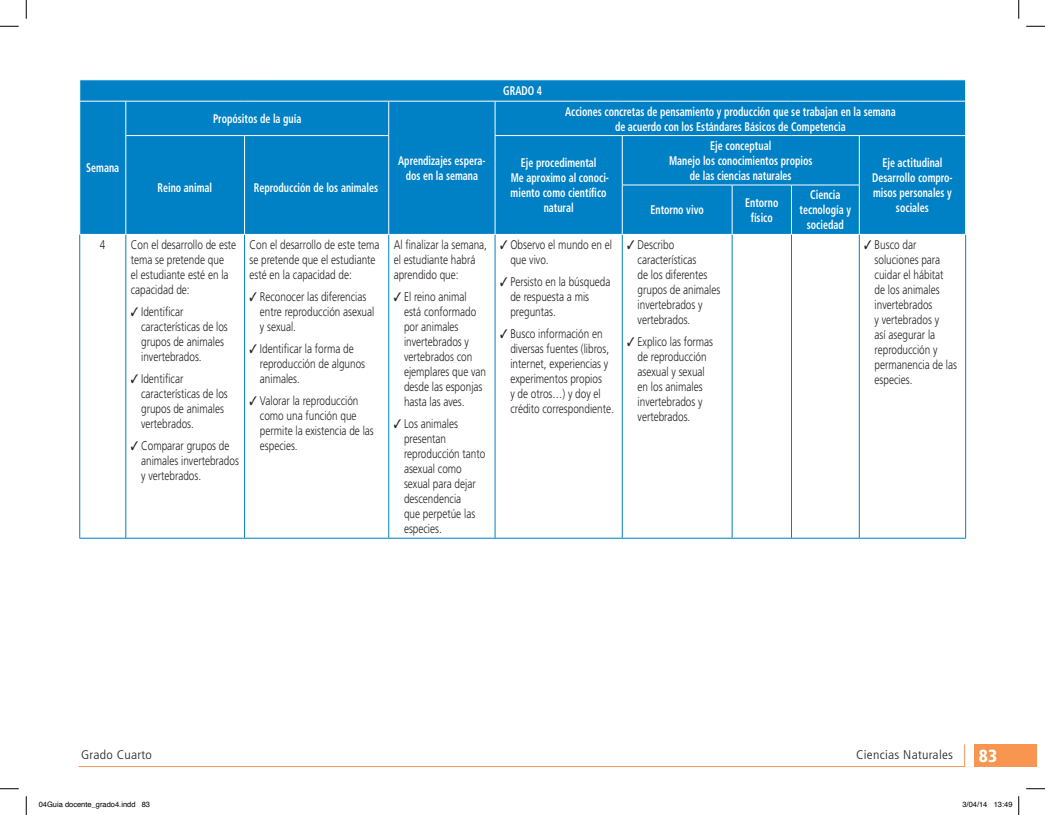
<style>
.page{position:relative;width:1045px;height:815px;background:#fff}
.page>*{position:absolute;margin:0;border:0;box-sizing:border-box;transform-origin:0 0}
.t1{font:900 condensed 17.5px "Frutiger LT Std";color:#fff}
.t2{font:300 12.5px/15px "Frutiger LT Std";color:#231f20;scale:.8 1}
.t3{font:700 condensed 12.5px/15px "Frutiger LT Std";color:#fff;text-align:center;scale:.8 1}
.t4{font:300 condensed 12.5px "Frutiger LT Std";letter-spacing:.02em;color:#231f20;scale:1.1 1}
.t5{font:7.5px "Helvetica";color:#000}
</style>
<div class="page">
<div style="left:974px;top:743px;width:62px;height:23px;background:#f79551"></div>
<svg style="left:78px;top:744px;width:887px;height:23px"></svg>
<div style="left:80px;top:80px;width:885px;height:154px;background:#0080c5"></div>
<svg style="left:79px;top:80px;width:1px;height:21px"></svg>
<svg style="left:965px;top:80px;width:1px;height:21px"></svg>
<hr style="left:79px;top:101px;width:47px;height:1px;background:#fff">
<hr style="left:126px;top:101px;width:118px;height:1px;background:#fff">
<hr style="left:125px;top:101px;width:1px;height:34px;background:#fff">
<hr style="left:244px;top:101px;width:145px;height:1px;background:#fff">
<hr style="left:389px;top:101px;width:106px;height:1px;background:#fff">
<hr style="left:388px;top:101px;width:1px;height:34px;background:#fff">
<hr style="left:495px;top:101px;width:127px;height:1px;background:#fff">
<hr style="left:495px;top:101px;width:1px;height:34px;background:#fff">
<hr style="left:622px;top:101px;width:110px;height:1px;background:#fff">
<hr style="left:732px;top:101px;width:59px;height:1px;background:#fff">
<hr style="left:791px;top:101px;width:68px;height:1px;background:#fff">
<hr style="left:859px;top:101px;width:107px;height:1px;background:#fff">
<hr style="left:125px;top:135px;width:119px;height:1px;background:#fff">
<hr style="left:125px;top:136px;width:1px;height:49px;background:#fff">
<hr style="left:244px;top:135px;width:145px;height:1px;background:#fff">
<hr style="left:244px;top:136px;width:1px;height:49px;background:#fff">
<hr style="left:388px;top:136px;width:1px;height:49px;background:#fff">
<hr style="left:125px;top:185px;width:1px;height:49px;background:#fff">
<hr style="left:244px;top:185px;width:1px;height:49px;background:#fff">
<hr style="left:388px;top:185px;width:1px;height:49px;background:#fff">
<hr style="left:495px;top:135px;width:127px;height:1px;background:#fff">
<hr style="left:495px;top:136px;width:1px;height:49px;background:#fff">
<hr style="left:495px;top:185px;width:1px;height:49px;background:#fff">
<hr style="left:622px;top:135px;width:110px;height:1px;background:#fff">
<hr style="left:622px;top:136px;width:1px;height:49px;background:#fff">
<hr style="left:732px;top:135px;width:59px;height:1px;background:#fff">
<hr style="left:791px;top:135px;width:68px;height:1px;background:#fff">
<hr style="left:859px;top:135px;width:107px;height:1px;background:#fff">
<hr style="left:859px;top:136px;width:1px;height:49px;background:#fff">
<hr style="left:622px;top:185px;width:110px;height:1px;background:#fff">
<hr style="left:622px;top:185px;width:1px;height:49px;background:#fff">
<hr style="left:732px;top:185px;width:59px;height:1px;background:#fff">
<hr style="left:732px;top:185px;width:1px;height:49px;background:#fff">
<hr style="left:791px;top:185px;width:68px;height:1px;background:#fff">
<hr style="left:791px;top:185px;width:1px;height:49px;background:#fff">
<hr style="left:859px;top:185px;width:1px;height:49px;background:#fff">
<hr style="left:79px;top:235px;width:1px;height:302px;background:#0080c5">
<hr style="left:125px;top:235px;width:1px;height:302px;background:#0080c5">
<hr style="left:244px;top:235px;width:1px;height:302px;background:#0080c5">
<hr style="left:388px;top:235px;width:1px;height:302px;background:#0080c5">
<hr style="left:495px;top:235px;width:1px;height:302px;background:#0080c5">
<hr style="left:622px;top:235px;width:1px;height:302px;background:#0080c5">
<hr style="left:732px;top:235px;width:1px;height:302px;background:#0080c5">
<hr style="left:791px;top:235px;width:1px;height:302px;background:#0080c5">
<hr style="left:859px;top:235px;width:1px;height:302px;background:#0080c5">
<hr style="left:965px;top:235px;width:1px;height:302px;background:#0080c5">
<hr style="left:79px;top:537px;width:47px;height:1px;background:#0080c5">
<hr style="left:126px;top:537px;width:118px;height:1px;background:#0080c5">
<hr style="left:244px;top:537px;width:145px;height:1px;background:#0080c5">
<hr style="left:389px;top:537px;width:106px;height:1px;background:#0080c5">
<hr style="left:495px;top:537px;width:127px;height:1px;background:#0080c5">
<hr style="left:622px;top:537px;width:110px;height:1px;background:#0080c5">
<hr style="left:732px;top:537px;width:59px;height:1px;background:#0080c5">
<hr style="left:791px;top:537px;width:68px;height:1px;background:#0080c5">
<hr style="left:859px;top:537px;width:107px;height:1px;background:#0080c5">
<svg style="left:0;top:25px;width:19px;height:2px"></svg>
<svg style="left:1026px;top:25px;width:19px;height:2px"></svg>
<svg style="left:0;top:788px;width:19px;height:1px"></svg>
<svg style="left:1026px;top:788px;width:19px;height:1px"></svg>
<svg style="left:25px;top:0;width:2px;height:19px"></svg>
<svg style="left:25px;top:796px;width:2px;height:18px"></svg>
<svg style="left:1018px;top:0;width:1px;height:19px"></svg>
<svg style="left:1018px;top:796px;width:1px;height:18px"></svg>
<p class="t3" style="left:86px;top:161px;width:43px">Semana</p>
<p class="t3" style="left:213px;top:111px;width:112px">Propósitos de la guía</p>
<p class="t3" style="left:158px;top:180px;width:70px">Reino animal</p>
<p class="t3" style="left:254px;top:180px;width:157px">Reproducción de los animales</p>
<p class="t2" style="left:100px;top:237px;width:8px">4</p>
<p class="t2" style="left:131px;top:237px;width:133px">Con el desarrollo de este tema se pretende que<br>el estudiante esté en la capacidad de:</p>
<p class="t2" style="left:141px;top:304px;width:110px;text-indent:-10px">✓ Identificar características de los grupos de animales invertebrados.</p>
<p class="t2" style="left:141px;top:371px;width:110px;text-indent:-10px">✓ Identificar características de los grupos de animales vertebrados.</p>
<p class="t2" style="left:141px;top:438px;width:124px;text-indent:-10px">✓ Comparar grupos de animales invertebrados y vertebrados.</p>
<p class="t2" style="left:249px;top:237px;width:164px">Con el desarrollo de este tema se pretende que el estudiante esté en la capacidad de:</p>
<p class="t2" style="left:260px;top:289px;width:145px;text-indent:-10px">✓ Reconocer las diferencias entre reproducción asexual y sexual.</p>
<p class="t2" style="left:260px;top:341px;width:133px;text-indent:-10px">✓ Identificar la forma de reproducción de algunos animales.</p>
<p class="t2" style="left:260px;top:393px;width:144px;text-indent:-10px">✓ Valorar la reproducción como una función que permite la existencia de las especies.</p>
<p class="t3" style="left:398px;top:153px;width:111px">Aprendizajes espera&shy;dos en la semana</p>
<p class="t2" style="left:394px;top:237px;width:118px">Al finalizar la semana, el estudiante habrá aprendido que:</p>
<p class="t2" style="left:404px;top:289px;width:104px;text-indent:-10px">✓ El reino animal está conformado por animales invertebrados y vertebrados con ejemplares que van desde las esponjas hasta las aves.</p>
<p class="t2" style="left:404px;top:416px;width:103px;text-indent:-10px">✓ Los animales presentan reproducción tanto asexual como sexual para dejar descendencia<br>que perpetúe las especies.</p>
<p class="t3" style="left:503px;top:83px;width:50px">GRADO 4</p>
<p class="t3" style="left:565px;top:104px;width:415px">Acciones concretas de pensamiento y producción que se trabajan en la semana de acuerdo con los Estándares Básicos de Competencia</p>
<p class="t3" style="left:510px;top:155px;width:125px">Eje procedimental<br>Me aproximo al conoci&shy;miento como científico natural</p>
<p class="t3" style="left:669px;top:138px;width:181px">Eje conceptual<br>Manejo los conocimientos propios de las ciencias naturales</p>
<p class="t3" style="left:872px;top:155px;width:102px">Eje actitudinal<br>Desarrollo compro&shy;misos personales y</p>
<p class="t3" style="left:745px;top:195px;width:43px">Entorno físico</p>
<p class="t3" style="left:799px;top:187px;width:66px">Ciencia tecnología y sociedad</p>
<p class="t3" style="left:650px;top:202px;width:68px">Entorno vivo</p>
<p class="t3" style="left:896px;top:200px;width:43px">sociales</p>
<p class="t2" style="left:510px;top:237px;width:129px;text-indent:-10px">✓ Observo el mundo en el que vivo.</p>
<p class="t2" style="left:510px;top:274px;width:127px;text-indent:-10px">✓ Persisto en la búsqueda de respuesta a mis preguntas.</p>
<p class="t2" style="left:510px;top:326px;width:131px;text-indent:-10px">✓ Busco información en diversas fuentes (libros, internet, experiencias y experimentos propios<br>y de otros…) y doy el crédito correspondiente.</p>
<p class="t2" style="left:637px;top:237px;width:105px;text-indent:-10px">✓ Describo características<br>de los diferentes grupos de animales invertebrados y vertebrados.</p>
<p class="t2" style="left:637px;top:334px;width:96px;text-indent:-10px">✓ Explico las formas de reproducción asexual y sexual en los animales invertebrados y vertebrados.</p>
<p class="t2" style="left:874px;top:237px;width:104px;text-indent:-10px">✓ Busco dar soluciones para cuidar el hábitat de los animales invertebrados<br>y vertebrados y<br>así asegurar la reproducción y permanencia de las especies.</p>
<p class="t4" style="left:81px;top:747px;width:66px">Grado Cuarto</p>
<p class="t4" style="left:856px;top:747px;width:90px">Ciencias Naturales</p>
<h1 class="t1" style="left:979px;top:745px;width:20px">83</h1>
<p class="t5" style="left:39px;top:798px;width:113px">04Guia docente_grado4.indd 83</p>
<p class="t5" style="left:962px;top:798px;width:52px">3/04/14 13:49</p>
</div>
